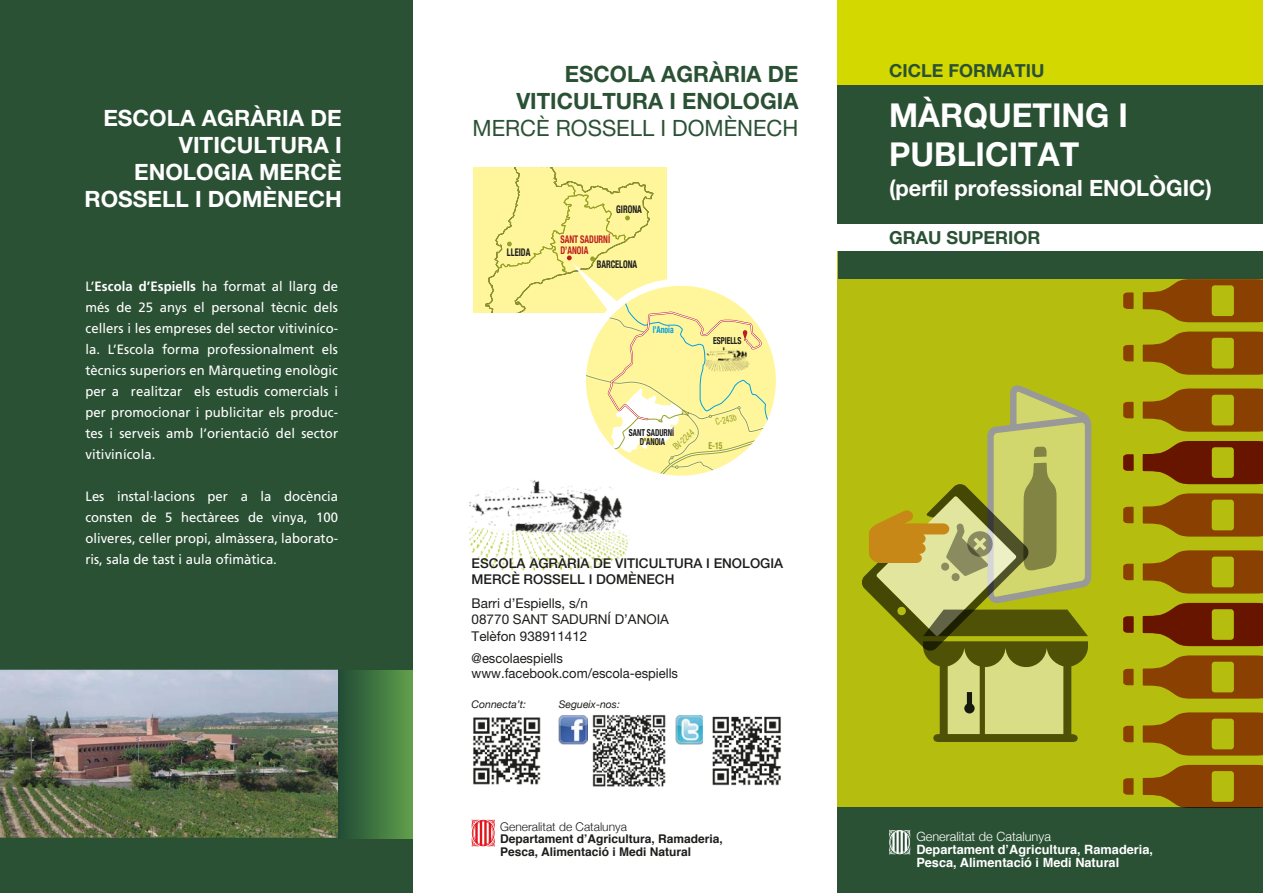
<style>
.page{position:relative;width:1263px;height:893px;background:#fff}
.page>*{position:absolute;margin:0;border:0;box-sizing:border-box;transform-origin:0 0}
.t1{font:700 33px/39.6px "Helvetica Neue";color:#fff}
.t2{font:700 22.5px/27px "Helvetica Neue";color:#fff;text-align:right}
.t3{font:700 22.5px/27px "Helvetica Neue";color:#2b5135;text-align:right}
.t4{font:22.5px "Helvetica Neue";color:#2b5135}
.t5{font:700 18px "Helvetica Neue";color:#2b5135}
.t6{font:13.5px/21px "Frutiger";color:#fff;text-align:justify}
.t7{font:13.5px/16.2px "Helvetica Neue";color:#1d1d1b}
.t8{font:500 13.5px/16.2px "Helvetica Neue";color:#1d1d1b}
.t9{font:13.5px/15px "Helvetica Neue";color:#1d1d1b;scale:.96 1}
.t10{font:700 12.75px/12.8px "Helvetica";color:#fff}
.t11{font:300 12.75px "Helvetica Neue";color:#fff}
.t12{font:700 12px/12.8px "Helvetica";color:#1d1d1b}
.t13{font:300 12px "Helvetica Neue";color:#1d1d1b}
.t14{font:italic 10.5px "Helvetica Neue";color:#1d1d1b}
.t15{font:700 condensed 10.5px "Helvetica Neue";color:#1d1d1b;scale:.8 1}
.t16{font:700 condensed 10.5px/10.5px "Helvetica Neue";color:#bd1d1d;scale:.8 1}
.t17{font:700 condensed 9.6px/9.6px "Helvetica Neue";color:#1d1d1b;text-align:center;scale:.8 1}
.t18{font:condensed 9.6px "Helvetica Neue";color:#96a126;scale:.8 1}
.t19{font:700 condensed 9.6px "Helvetica Neue";color:#009fe3;scale:.8 1}
.t20{font:700 condensed 9.6px "Helvetica Neue";color:#96a126;scale:.8 1}
.s1{font-weight:700}
</style>
<div class="page">
<div style="left:838px;top:0;width:425px;height:893px;background:#b5be0e"></div>
<div style="left:838px;top:223px;width:425px;height:28px;background:#fff"></div>
<div style="left:838px;top:85px;width:425px;height:138px;background:#2b5135"></div>
<div style="left:838px;top:808px;width:425px;height:85px;background:#2b5135"></div>
<div style="left:0;top:0;width:412px;height:893px;background:#2b5135"></div>
<svg style="left:889px;top:830px;width:21px;height:25px"></svg>
<img style="left:0;top:670px;width:338px;height:168px">
<div style="left:838px;top:251px;width:425px;height:28px;background:#2b5135"></div>
<div style="left:838px;top:0;width:425px;height:85px;background:#d3d800"></div>
<img style="left:473px;top:717px;width:68px;height:68px">
<img style="left:469px;top:534px;width:161px;height:37px">
<img style="left:468px;top:480px;width:156px;height:54px">
<img style="left:587px;top:714px;width:79px;height:73px">
<img style="left:559px;top:715px;width:28px;height:29px">
<img style="left:676px;top:715px;width:27px;height:29px">
<div style="left:473px;top:167px;width:193px;height:146px;background:#fff69b"></div>
<svg style="left:485px;top:167px;width:291px;height:309px"></svg>
<svg style="left:472px;top:819px;width:23px;height:28px"></svg>
<img style="left:712px;top:716px;width:69px;height:70px">
<svg style="left:1123px;top:778px;width:10px;height:17px"></svg>
<svg style="left:1143px;top:765px;width:120px;height:43px"></svg>
<svg style="left:1123px;top:726px;width:10px;height:16px"></svg>
<svg style="left:1143px;top:712px;width:120px;height:44px"></svg>
<svg style="left:1123px;top:669px;width:10px;height:16px"></svg>
<svg style="left:1143px;top:655px;width:120px;height:44px"></svg>
<svg style="left:1123px;top:616px;width:10px;height:17px"></svg>
<svg style="left:1143px;top:603px;width:120px;height:43px"></svg>
<svg style="left:1123px;top:564px;width:10px;height:16px"></svg>
<svg style="left:1143px;top:550px;width:120px;height:44px"></svg>
<svg style="left:1123px;top:507px;width:10px;height:16px"></svg>
<svg style="left:1143px;top:493px;width:120px;height:44px"></svg>
<svg style="left:1123px;top:454px;width:10px;height:17px"></svg>
<svg style="left:1143px;top:441px;width:120px;height:43px"></svg>
<svg style="left:1123px;top:402px;width:10px;height:16px"></svg>
<svg style="left:1143px;top:388px;width:120px;height:44px"></svg>
<svg style="left:1123px;top:345px;width:10px;height:16px"></svg>
<svg style="left:1143px;top:332px;width:120px;height:43px"></svg>
<svg style="left:1123px;top:292px;width:10px;height:17px"></svg>
<svg style="left:1143px;top:279px;width:120px;height:43px"></svg>
<svg style="left:862px;top:385px;width:229px;height:357px"></svg>
<div style="left:338px;top:670px;width:74px;height:168px;background:linear-gradient(to right,#1f4b35,#5f9e4b)"></div>
<h2 class="t2" style="left:85px;top:104px;width:259px">ESCOLA AGRÀRIA DE<br>VITICULTURA I<br>ENOLOGIA MERCÈ<br>ROSSELL I DOMÈNECH</h2>
<p class="t6" style="left:85px;top:276px;width:254px">L’<span class="s1">Escola d’Espiells</span> ha format al llarg de més de 25 anys el personal tècnic dels cellers i les empreses del sector vitiviníco&shy;la. L’Escola forma professionalment els tècnics superiors en Màrqueting enològic per a realitzar els estudis comercials i per promocionar i publicitar els produc&shy;tes i serveis amb l’orientació del sector vitivinícola.</p>
<p class="t6" style="left:85px;top:486px;width:254px">Les instal·lacions per a la docència consten de 5 hectàrees de vinya, 100 oliveres, celler propi, almàssera, laborato&shy;ris, sala de tast i aula ofimàtica.</p>
<h2 class="t3" style="left:516px;top:60px;width:284px">ESCOLA AGRÀRIA DE<br>VITICULTURA I ENOLOGIA</h2>
<h2 class="t4" style="left:472px;top:115px;width:327px">MERCÈ ROSSELL I DOMÈNECH</h2>
<p class="t15" style="left:507px;top:244px;width:31px">LLEIDA</p>
<p class="t15" style="left:616px;top:200px;width:34px">GIRONA</p>
<p class="t16" style="left:560px;top:234px;width:64px">SANT SADURNÍ<br>D’ANOIA</p>
<p class="t15" style="left:597px;top:256px;width:52px">BARCELONA</p>
<p class="t19" style="left:653px;top:322px;width:28px">l’Anoia</p>
<p class="t17" style="left:713px;top:335px;width:37px">ESPIELLS</p>
<p class="t17" style="left:629px;top:427px;width:58px">SANT SADURNÍ<br>D’ANOIA</p>
<p class="t18" style="left:671px;top:444px;width:32px;rotate:-43deg">BV-2244</p>
<p class="t18" style="left:714px;top:417px;width:28px;rotate:-15deg">C-243b</p>
<p class="t20" style="left:709px;top:440px;width:19px">E-15</p>
<p class="t8" style="left:472px;top:555px;width:313px">ESCOLA AGRÀRIA DE VITICULTURA I ENOLOGIA<br>MERCÈ ROSSELL I DOMÈNECH</p>
<p class="t7" style="left:472px;top:595px;width:199px">Barri d’Espiells, s/n<br>08770 SANT SADURNÍ D’ANOIA<br>Telèfon 938911412</p>
<p class="t9" style="left:472px;top:650px;width:216px">@escolaespiells www.facebook.com/escola-espiells</p>
<p class="t14" style="left:472px;top:695px;width:56px">Connecta’t:</p>
<p class="t14" style="left:559px;top:695px;width:63px">Segueix-nos:</p>
<p class="t13" style="left:500px;top:817px;width:128px">Generalitat de Catalunya</p>
<p class="t12" style="left:500px;top:833px;width:224px">Departament d’Agricultura, Ramaderia,<br>Pesca, Alimentació i Medi Natural</p>
<h3 class="t5" style="left:889px;top:59px;width:157px">CICLE FORMATIU</h3>
<h1 class="t1" style="left:889px;top:94px;width:240px">MÀRQUETING I<br>PUBLICITAT</h1>
<h2 class="t2" style="left:889px;top:174px;width:324px">(perfil professional ENOLÒGIC)</h2>
<h3 class="t5" style="left:889px;top:226px;width:153px">GRAU SUPERIOR</h3>
<p class="t11" style="left:916px;top:827px;width:136px">Generalitat de Catalunya</p>
<p class="t10" style="left:916px;top:843px;width:238px">Departament d’Agricultura, Ramaderia,<br>Pesca, Alimentació i Medi Natural</p>
</div>
